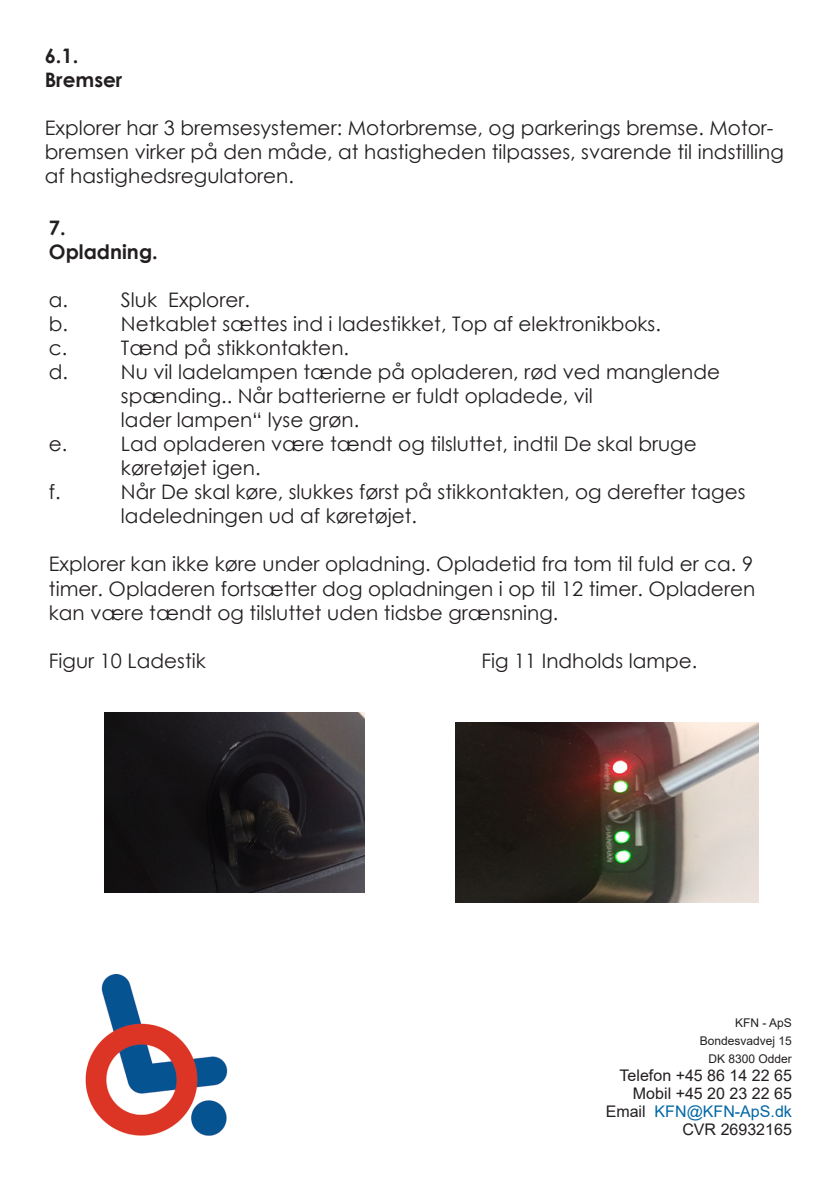
<style>
.page{position:relative;width:840px;height:1191px;background:#fff}
.page>*{position:absolute;margin:0;border:0;box-sizing:border-box;transform-origin:0 0}
.t1{font:20px/24px "Century Gothic";color:#231f20}
.t2{font:700 20px/24px "Century Gothic";color:#231f20}
.t3{font:16px/18px "Arial";color:#231f20;text-align:right}
.t4{font:12px/18px "Arial";color:#231f20;text-align:right}
.s1{color:#0067a5}
</style>
<div class="page">
<img style="left:85px;top:974px;width:143px;height:162px">
<img style="left:105px;top:712px;width:259px;height:180px">
<img style="left:455px;top:722px;width:302px;height:180px">
<p class="t2" style="left:45px;top:43px;width:79px">6.1.<br>Bremser</p>
<p class="t1" style="left:45px;top:115px;width:740px">Explorer har 3 bremsesystemer: Motorbremse, og parkerings bremse. Motor&shy;bremsen virker på den måde, at hastigheden tilpasses, svarende til indstilling af hastighedsregulatoren.</p>
<p class="t2" style="left:49px;top:215px;width:110px">7.<br>Opladning.</p>
<p class="t1" style="left:49px;top:288px;width:21px">a.</p>
<p class="t1" style="left:121px;top:288px;width:130px">Sluk Explorer.</p>
<p class="t1" style="left:49px;top:312px;width:21px">b.</p>
<p class="t1" style="left:121px;top:312px;width:541px">Netkablet sættes ind i ladestikket, Top af elektronikboks.</p>
<p class="t1" style="left:49px;top:336px;width:20px">c.</p>
<p class="t1" style="left:121px;top:336px;width:229px">Tænd på stikkontakten.</p>
<p class="t1" style="left:49px;top:360px;width:21px">d.</p>
<p class="t1" style="left:121px;top:360px;width:600px">Nu vil ladelampen tænde på opladeren, rød ved manglende spænding.. Når batterierne er fuldt opladede, vil<br>lader lampen“ lyse grøn.</p>
<p class="t1" style="left:49px;top:432px;width:20px">e.</p>
<p class="t1" style="left:121px;top:432px;width:577px">Lad opladeren være tændt og tilsluttet, indtil De skal bruge køretøjet igen.</p>
<p class="t1" style="left:49px;top:480px;width:13px">f.</p>
<p class="t1" style="left:121px;top:480px;width:625px">Når De skal køre, slukkes først på stikkontakten, og derefter tages ladeledningen ud af køretøjet.</p>
<p class="t1" style="left:49px;top:552px;width:707px;text-align:justify">Explorer kan ikke køre under opladning. Opladetid fra tom til fuld er ca. 9 timer. Opladeren fortsætter dog opladningen i op til 12 timer. Opladeren kan være tændt og tilsluttet uden tidsbe grænsning.</p>
<p class="t1" style="left:49px;top:648px;width:158px">Figur 10 Ladestik</p>
<p class="t1" style="left:481px;top:648px;width:217px">Fig 11 Indholds lampe.</p>
<p class="t4" style="left:699px;top:1013px;width:94px">KFN - ApS<br>Bondesvadvej 15<br>DK 8300 Odder</p>
<p class="t3" style="left:605px;top:1066px;width:188px">Telefon +45 86 14 22 65<br>Mobil +45 20 23 22 65<br>Email <span class="s1">KFN@KFN-ApS.dk<br></span>CVR 26932165</p>
</div>
